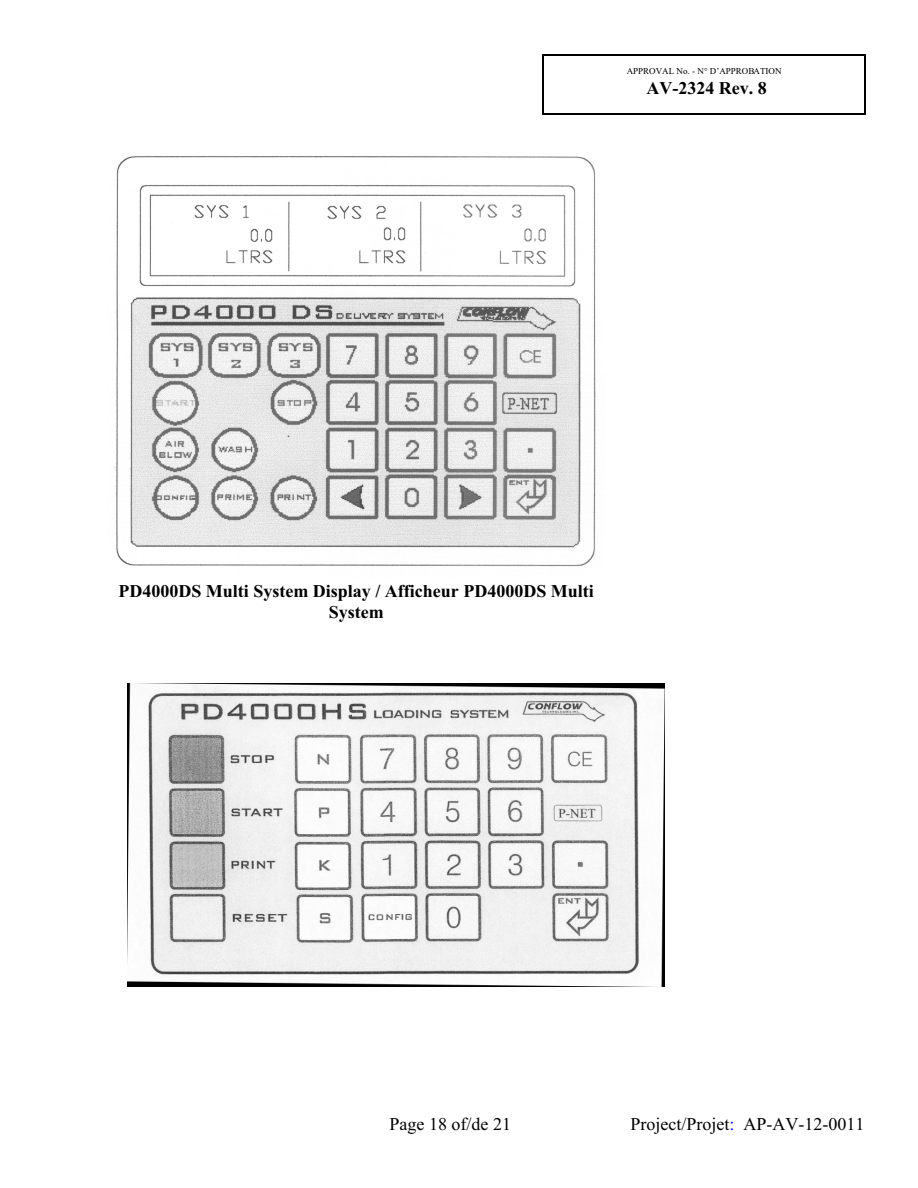
<style>
.page{position:relative;width:918px;height:1188px;background:#fff}
.page>*{position:absolute;margin:0;border:0;box-sizing:border-box;transform-origin:0 0}
.t1{font:700 18px/21.3px "Times New Roman";color:#000;text-align:center}
.t2{font:18px "Times New Roman";color:#000}
.t3{font:9px "Times New Roman";color:#000}
.s1{color:#00f}
</style>
<div class="page">
<hr style="left:543px;top:54px;width:1px;height:60px;background:#000">
<hr style="left:864px;top:54px;width:1px;height:60px;background:#000">
<hr style="left:543px;top:54px;width:322px;height:1px;background:#000">
<hr style="left:543px;top:113px;width:322px;height:1px;background:#000">
<img style="left:127px;top:683px;width:537px;height:303px">
<img style="left:114px;top:156px;width:482px;height:411px">
<p class="t3" style="left:627px;top:68px;width:156px">APPROVAL No. - N° D’APPROBATION</p>
<p class="t1" style="left:646px;top:79px;width:122px">AV-2324 Rev. 8</p>
<p class="t1" style="left:118px;top:582px;width:477px">PD4000DS Multi System Display / Afficheur PD4000DS Multi<br>System</p>
<p class="t2" style="left:390px;top:1117px;width:123px">Page 18 of/de 21</p>
<p class="t2" style="left:630px;top:1117px;width:236px">Project/Projet<span class="s1">:</span> AP-AV-12-0011</p>
</div>
